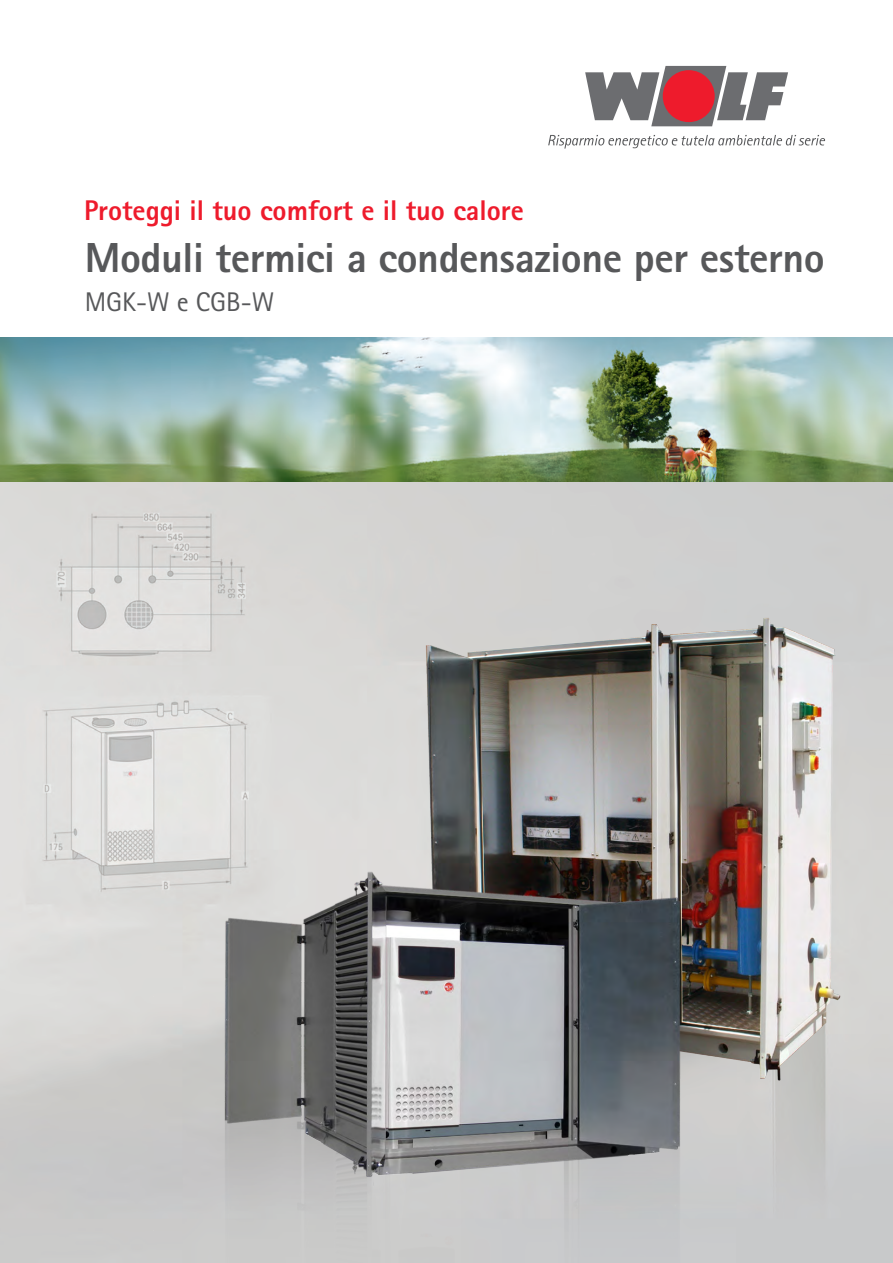
<style>
.page{position:relative;width:893px;height:1263px;background:#fff}
.page>*{position:absolute;margin:0;border:0;box-sizing:border-box;transform-origin:0 0}
.t1{font:700 45px "Rotis Sans Serif";color:#57585a}
.t2{font:800 42px "Rotis Sans Serif Std";letter-spacing:-.01em;color:#57585a}
.t3{font:800 28.5px "Rotis Sans Serif Std";color:#ee1b2c}
.t4{font:700 27px "Rotis Sans Serif";color:#ee1b2c}
.t5{font:27px "Rotis Sans Serif Std";color:#57585a}
</style>
<div class="page">
<img style="left:0;top:338px;width:893px;height:144px">
<svg style="left:585px;top:66px;width:203px;height:60px"></svg>
<div style="left:663px;top:70px;width:52px;height:52px;background:#ee1b2c;border-radius:50%"></div>
<svg style="left:548px;top:135px;width:277px;height:14px"></svg>
<img style="left:0;top:482px;width:893px;height:781px">
<img style="left:331px;top:587px;width:562px;height:507px">
<div style="left:153px;top:1231px;width:595px;height:32px;background:#cacaca"></div>
<img style="left:153px;top:784px;width:595px;height:447px">
<p class="t4" style="left:77px;top:191px;width:296px">Technische Dokumentation</p>
<p class="t1" style="left:77px;top:228px;width:609px">Comfort-Kompakt-Lüftungsgerät</p>
<p class="t3" style="left:84px;top:192px;width:441px">Proteggi il tuo comfort e il tuo calore</p>
<p class="t2" style="left:85px;top:231px;width:742px">Moduli termici a condensazione per esterno</p>
<p class="t5" style="left:85px;top:286px;width:191px">MGK-W e CGB-W</p>
</div>
